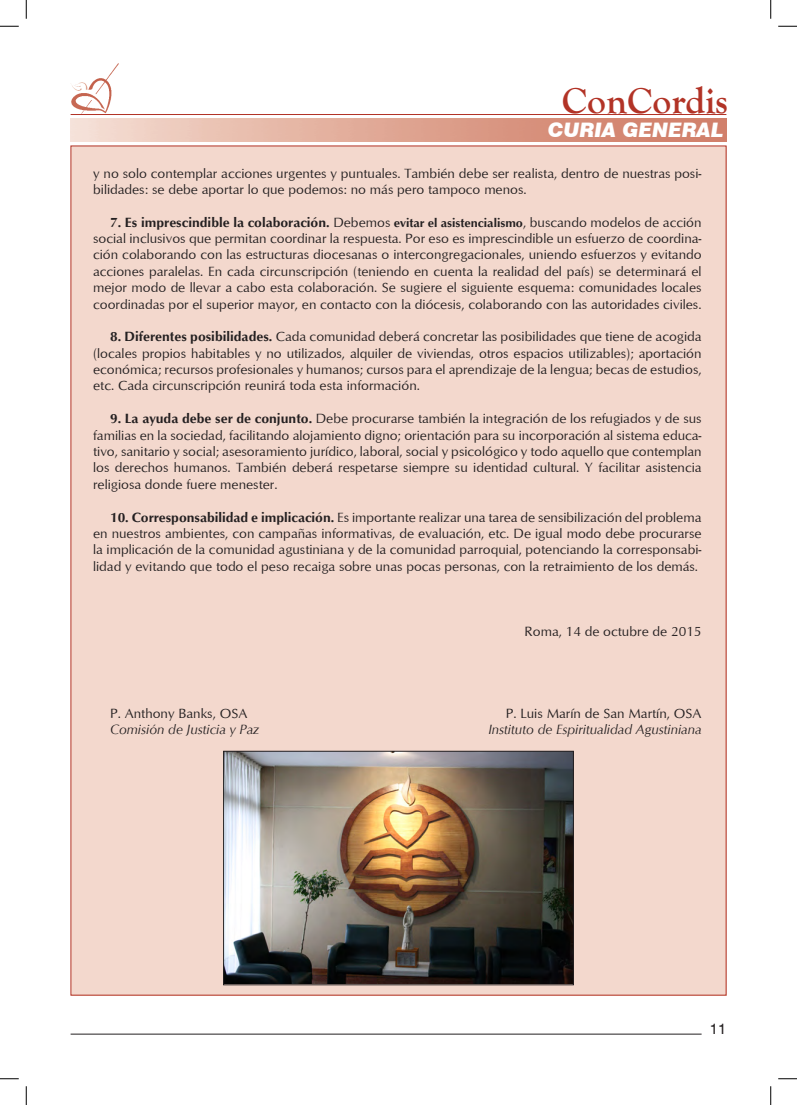
<style>
.page{position:relative;width:797px;height:1105px;background:#fff}
.page>*{position:absolute;margin:0;border:0;box-sizing:border-box;transform-origin:0 0}
.t1{font:700 37.5px "Goudy Old Style T";color:#b23326}
.Subtítulo_1{font:italic 900 20px "Swiss 721 BT";color:#fff}
.t2{font:15px "Swiss 721 BT";color:#231f20}
.GENERAL_11_13_1{font:13.75px/16.4px "Optimum";color:#231f20;text-align:justify}
.GENERAL_11_13_1-2{font:italic 13.75px "Optimum";color:#231f20}
.s1{font-weight:700}
.s2{font-weight:700;font-size:12.5px}
</style>
<div class="page">
<hr style="left:71px;top:1034px;width:630px;height:1px;background:#231f20">
<hr style="left:71px;top:114px;width:655px;height:1px;background:#b23326">
<img style="left:71px;top:63px;width:48px;height:51px">
<div style="left:71px;top:146px;width:655px;height:849px;background:#f3d8cd"></div>
<img style="left:225px;top:753px;width:346px;height:230px">
<div style="left:223px;top:751px;width:350px;height:234px;border:1px solid #231f20"></div>
<svg style="left:0;top:25px;width:19px;height:2px"></svg>
<svg style="left:778px;top:25px;width:19px;height:2px"></svg>
<svg style="left:0;top:1078px;width:19px;height:1px"></svg>
<svg style="left:778px;top:1078px;width:19px;height:1px"></svg>
<svg style="left:25px;top:0;width:2px;height:19px"></svg>
<svg style="left:25px;top:1086px;width:2px;height:19px"></svg>
<svg style="left:770px;top:0;width:1px;height:19px"></svg>
<svg style="left:770px;top:1086px;width:1px;height:19px"></svg>
<p class="t1" style="left:562px;top:80px;width:168px">ConCordis</p>
<p class="Subtítulo_1" style="left:548px;top:118px;width:177px">CURIA GENERAL</p>
<p class="GENERAL_11_13_1" style="left:93px;top:164px;width:610px">y no solo contemplar acciones urgentes y puntuales. También debe ser realista, dentro de nuestras posi&shy;bilidades: se debe aportar lo que podemos: no más pero tampoco menos.</p>
<p class="GENERAL_11_13_1" style="left:93px;top:213px;width:610px;text-indent:17px"><span class="s1">7. Es imprescindible la colaboración.</span> Debemos <span class="s2">evitar el asistencialismo</span>, buscando modelos de acción social inclusivos que permitan coordinar la respuesta. Por eso es imprescindible un esfuerzo de coordina&shy;ción colaborando con las estructuras diocesanas o intercongregacionales, uniendo esfuerzos y evitando acciones paralelas. En cada circunscripción (teniendo en cuenta la realidad del país) se determinará el mejor modo de llevar a cabo esta colaboración. Se sugiere el siguiente esquema: comunidades locales coordinadas por el superior mayor, en contacto con la diócesis, colaborando con las autoridades civiles.</p>
<p class="GENERAL_11_13_1" style="left:93px;top:328px;width:610px;text-indent:17px"><span class="s1">8. Diferentes posibilidades.</span> Cada comunidad deberá concretar las posibilidades que tiene de acogida (locales propios habitables y no utilizados, alquiler de viviendas, otros espacios utilizables); aportación económica; recursos profesionales y humanos; cursos para el aprendizaje de la lengua; becas de estudios, etc. Cada circunscripción reunirá toda esta información.</p>
<p class="GENERAL_11_13_1" style="left:93px;top:410px;width:610px;text-indent:17px"><span class="s1">9. La ayuda debe ser de conjunto.</span> Debe procurarse también la integración de los refugiados y de sus familias en la sociedad, facilitando alojamiento digno; orientación para su incorporación al sistema educa&shy;tivo, sanitario y social; asesoramiento jurídico, laboral, social y psicológico y todo aquello que contemplan los derechos humanos. También deberá respetarse siempre su identidad cultural. Y facilitar asistencia religiosa donde fuere menester.</p>
<p class="GENERAL_11_13_1" style="left:93px;top:508px;width:610px;text-indent:17px"><span class="s1">10. Corresponsabilidad e implicación.</span> Es importante realizar una tarea de sensibilización del problema en nuestros ambientes, con campañas informativas, de evaluación, etc. De igual modo debe procurarse la implicación de la comunidad agustiniana y de la comunidad parroquial, potenciando la corresponsabi&shy;lidad y evitando que todo el peso recaiga sobre unas pocas personas, con la retraimiento de los demás.</p>
<p class="GENERAL_11_13_1" style="left:524px;top:623px;width:178px">Roma, 14 de octubre de 2015</p>
<p class="GENERAL_11_13_1" style="left:110px;top:705px;width:139px">P. Anthony Banks, OSA</p>
<p class="GENERAL_11_13_1" style="left:506px;top:705px;width:197px">P. Luis Marín de San Martín, OSA</p>
<p class="GENERAL_11_13_1-2" style="left:110px;top:722px;width:151px">Comisión de Justicia y Paz</p>
<p class="GENERAL_11_13_1-2" style="left:488px;top:722px;width:215px">Instituto de Espiritualidad Agustiniana</p>
<p class="t2" style="left:710px;top:1019px;width:18px">11</p>
</div>
